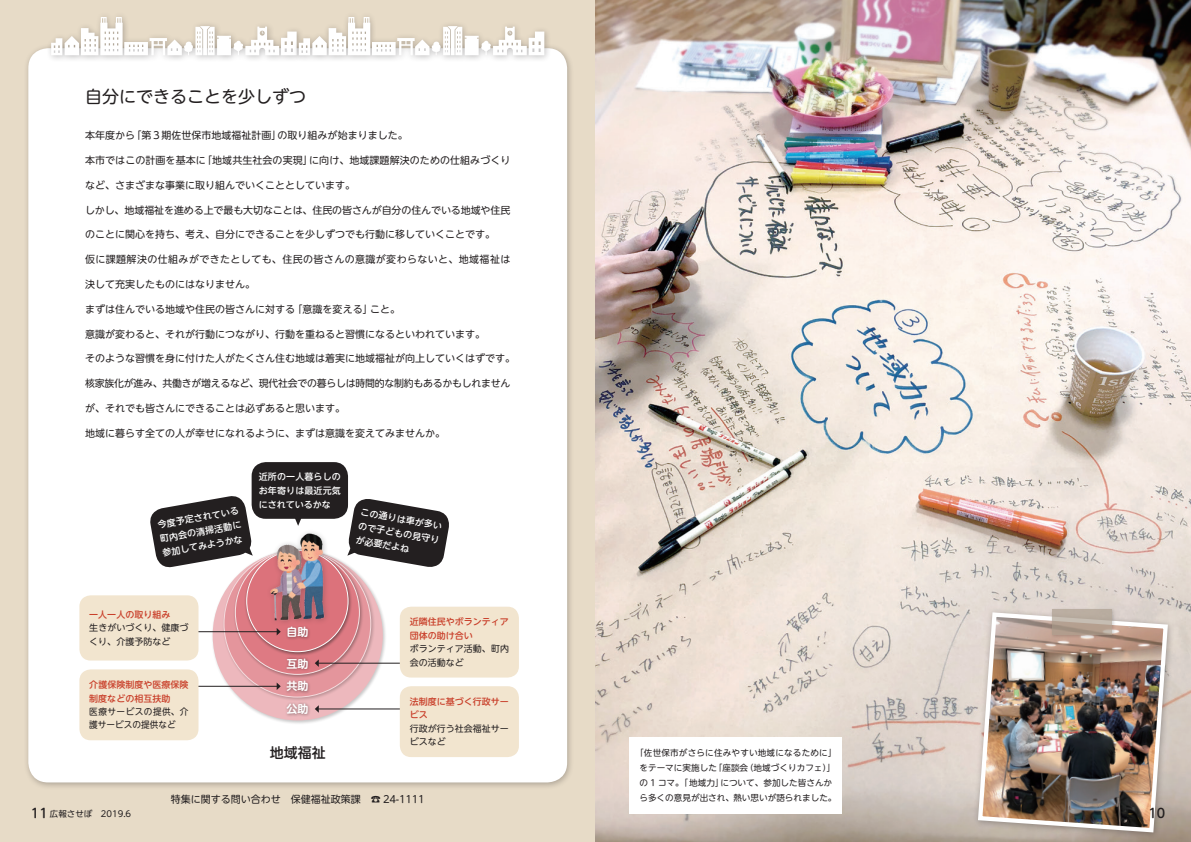
<style>
.page{position:relative;width:1191px;height:842px;background:#fff}
.page>*{position:absolute;margin:0;border:0;box-sizing:border-box;transform-origin:0 0}
.t1{font:17px "UD Shin M Go Pro";color:#231f20}
.t2{font:500 14px "UD Shin M Go Pro";color:#231f20}
.t3{font:500 12.8px "UD Shin M Go Pro";color:#231f20}
.t4{font:700 11px/22.7px "UD Shin M Go Pro De";color:#fff;text-align:justify}
.t5{font:10px "UD Shin M Go Pro";color:#231f20}
.t6{font:10px "UD Shin M Go Pro";letter-spacing:-.025em;color:#231f20}
.t7{font:10px "UD Shin M Go Pro";letter-spacing:.04em;color:#231f20}
.t8{font:500 9px/14.2px "UD Shin M Go Pro";letter-spacing:.015em;color:#fff}
.t9{font:500 9px/13.5px "UD Shin M Go Pro";color:#c9402b}
.t10{font:9px/13.5px "UD Shin M Go Pro";color:#231f20}
.t11{font:9px/13.5px "UD Shin M Go Pro";color:#231f20;scale:.96 1}
.t12{font:8.6px/14.9px "UD Shin M Go Pro";color:#231f20}
.t13{font:8.6px/14.9px "UD Shin M Go Pro";letter-spacing:.02em;color:#231f20;text-align:right}
.t14{font:8.5px "UD Shin M Go Pro";color:#231f20}
</style>
<div class="page">
<div style="left:0;top:0;width:595px;height:842px;background:#e7dbc7"></div>
<div style="left:23px;top:43px;width:551px;height:747px;background:#231f20;opacity:.3"></div>
<div style="left:28px;top:48px;width:539px;height:734px;background:#fff;border-radius:20px"></div>
<img style="left:595px;top:0;width:596px;height:842px">
<div style="left:629px;top:737px;width:213px;height:77px;background:#fff"></div>
<div style="left:973px;top:607px;width:201px;height:232px;background:#231f20;opacity:.3"></div>
<img style="left:975px;top:610px;width:195px;height:225px">
<div style="left:210px;top:548px;width:177px;height:176px;background:#231f20;opacity:.5"></div>
<div style="left:213px;top:550px;width:170px;height:170px;background:#edb8bd;border-radius:50%"></div>
<div style="left:222px;top:548px;width:153px;height:153px;background:#231f20;opacity:.5"></div>
<svg style="left:224px;top:550px;width:147px;height:147px"></svg>
<div style="left:233px;top:548px;width:131px;height:131px;background:#231f20;opacity:.5"></div>
<svg style="left:235px;top:550px;width:124px;height:124px"></svg>
<div style="left:244px;top:548px;width:108px;height:108px;background:#231f20;opacity:.5"></div>
<div style="left:247px;top:550px;width:101px;height:102px;background:#dc727b;border-radius:50%"></div>
<div style="left:285px;top:624px;width:26px;height:17px;background:#231f20;opacity:.5"></div>
<div style="left:284px;top:655px;width:27px;height:17px;background:#231f20;opacity:.5"></div>
<div style="left:284px;top:678px;width:27px;height:17px;background:#231f20;opacity:.5"></div>
<div style="left:284px;top:701px;width:27px;height:16px;background:#231f20;opacity:.5"></div>
<svg style="left:150px;top:494px;width:103px;height:75px"></svg>
<div style="left:266px;top:529px;width:64px;height:98px;background:#231f20;opacity:.3"></div>
<img style="left:262px;top:533px;width:74px;height:89px">
<div style="left:252px;top:462px;width:96px;height:57px;background:#231f20;border-radius:14px"></div>
<svg style="left:291px;top:518px;width:14px;height:8px"></svg>
<svg style="left:346px;top:499px;width:103px;height:70px"></svg>
<hr style="left:196px;top:631px;width:81px;height:1px;background:#231f20">
<svg style="left:277px;top:628px;width:4px;height:7px"></svg>
<hr style="left:318px;top:663px;width:85px;height:1px;background:#231f20">
<svg style="left:315px;top:659px;width:4px;height:8px"></svg>
<hr style="left:196px;top:686px;width:81px;height:1px;background:#231f20">
<svg style="left:277px;top:682px;width:4px;height:8px"></svg>
<hr style="left:318px;top:709px;width:85px;height:1px;background:#231f20">
<svg style="left:315px;top:705px;width:4px;height:8px"></svg>
<div style="left:79px;top:595px;width:119px;height:65px;background:#f2e5cf;border-radius:11px"></div>
<div style="left:79px;top:669px;width:119px;height:71px;background:#f2e5cf;border-radius:11px"></div>
<div style="left:400px;top:607px;width:119px;height:70px;background:#f2e5cf;border-radius:11px"></div>
<div style="left:400px;top:686px;width:119px;height:71px;background:#f2e5cf;border-radius:11px"></div>
<div style="left:46px;top:12px;width:258px;height:51px;background:#231f20;opacity:.3"></div>
<div style="left:293px;top:12px;width:258px;height:51px;background:#231f20;opacity:.3"></div>
<svg style="left:51px;top:17px;width:493px;height:38px"></svg>
<div style="left:1050px;top:607px;width:65px;height:31px;background:#231f20;opacity:.3"></div>
<svg style="left:1052px;top:609px;width:59px;height:25px"></svg>
<h1 class="t1" style="left:85px;top:83px;width:222px">自分にできることを少しずつ</h1>
<p class="t5" style="left:278px;top:127px;width:131px">の取り組みが始まりました。</p>
<p class="t5" style="left:131px;top:127px;width:151px">「第３期佐世保市地域福祉計画」</p>
<p class="t5" style="left:85px;top:127px;width:51px">本年度から</p>
<p class="t5" style="left:309px;top:152px;width:203px">に向け、地域課題解決のための仕組みづくり</p>
<p class="t5" style="left:202px;top:152px;width:112px">「地域共生社会の実現」</p>
<p class="t5" style="left:85px;top:152px;width:122px">本市ではこの計画を基本に</p>
<p class="t5" style="left:85px;top:177px;width:271px">など、さまざまな事業に取り組んでいくこととしています。</p>
<p class="t5" style="left:85px;top:202px;width:427px">しかし、地域福祉を進める上で最も大切なことは、住民の皆さんが自分の住んでいる地域や住民</p>
<p class="t5" style="left:85px;top:226px;width:411px">のことに関心を持ち、考え、自分にできることを少しずつでも行動に移していくことです。</p>
<p class="t7" style="left:85px;top:251px;width:427px">仮に課題解決の仕組みができたとしても、住民の皆さんの意識が変わらないと、地域福祉は</p>
<p class="t5" style="left:85px;top:276px;width:171px">決して充実したものにはなりません。</p>
<p class="t5" style="left:370px;top:301px;width:31px">こと。</p>
<p class="t5" style="left:85px;top:301px;width:211px">まずは住んでいる地域や住民の皆さんに対する</p>
<p class="t5" style="left:85px;top:326px;width:401px">意識が変わると、それが行動につながり、行動を重ねると習慣になるといわれています。</p>
<p class="t5" style="left:85px;top:350px;width:432px">そのような習慣を身に付けた人がたくさん住む地域は着実に地域福祉が向上していくはずです。</p>
<p class="t6" style="left:85px;top:375px;width:427px">核家族化が進み、共働きが増えるなど、現代社会での暮らしは時間的な制約もあるかもしれません</p>
<p class="t5" style="left:85px;top:400px;width:261px">が、それでも皆さんにできることは必ずあると思います。</p>
<p class="t5" style="left:85px;top:425px;width:361px">地域に暮らす全ての人が幸せになれるように、まずは意識を変えてみませんか。</p>
<p class="t5" style="left:293px;top:301px;width:81px">「意識を変える」</p>
<p class="t8" style="left:156px;top:517px;width:84px;text-align:justify;rotate:-10deg">今度予定されている町内会の清掃活動に参加してみようかな</p>
<p class="t8" style="left:259px;top:469px;width:84px">近所の一人暮らしのお年寄りは最近元気</p>
<p class="t8" style="left:259px;top:497px;width:73px">にされているかな</p>
<p class="t8" style="left:362px;top:504px;width:84px;rotate:10deg">この通りは車が多い</p>
<p class="t8" style="left:360px;top:518px;width:84px;rotate:10deg">ので子どもの見守りが必要だよね</p>
<p class="t9" style="left:89px;top:607px;width:82px">一人一人の取り組み</p>
<p class="t10" style="left:89px;top:621px;width:101px">生きがいづくり、健康づくり、介護予防など</p>
<p class="t9" style="left:89px;top:677px;width:101px">介護保険制度や医療保険制度などの相互扶助</p>
<p class="t11" style="left:89px;top:704px;width:105px">医療サービスの提供、介護サービスの提供など</p>
<p class="t4" style="left:286px;top:620px;width:23px">自助</p>
<p class="t4" style="left:286px;top:651px;width:23px">互助共助公助</p>
<h2 class="t2" style="left:270px;top:741px;width:57px">地域福祉</h2>
<p class="t9" style="left:410px;top:615px;width:101px">近隣住民やボランティア団体の助け合い</p>
<p class="t10" style="left:410px;top:642px;width:101px">ボランティア活動、町内会の活動など</p>
<p class="t9" style="left:410px;top:694px;width:101px">法制度に基づく行政サービス</p>
<p class="t10" style="left:410px;top:721px;width:101px">行政が行う社会福祉サービスなど</p>
<p class="t3" style="left:31px;top:802px;width:18px">11</p>
<p class="t14" style="left:50px;top:807px;width:44px">広報させぼ</p>
<p class="t14" style="left:101px;top:807px;width:32px">2019.6</p>
<p class="t5" style="left:171px;top:791px;width:191px">特集に関する問い合わせ　保健福祉政策課</p>
<p class="t5" style="left:371px;top:791px;width:55px">☎24-1111</p>
<p class="t13" style="left:635px;top:745px;width:203px">「佐世保市がさらに住みやすい地域になるために「（地域づくりカフェ「(</p>
<p class="t12" style="left:714px;top:760px;width:36px">「座談会</p>
<p class="t12" style="left:639px;top:760px;width:79px">をテーマに実施した</p>
<p class="t12" style="left:639px;top:775px;width:199px">の 1 コマ。「地域力」<br>ら多くの意見が出され、熱い思いが語られました。</p>
<p class="t12" style="left:720px;top:775px;width:113px">について、参加した皆さんか</p>
<p class="t3" style="left:1148px;top:802px;width:18px">10</p>
</div>
